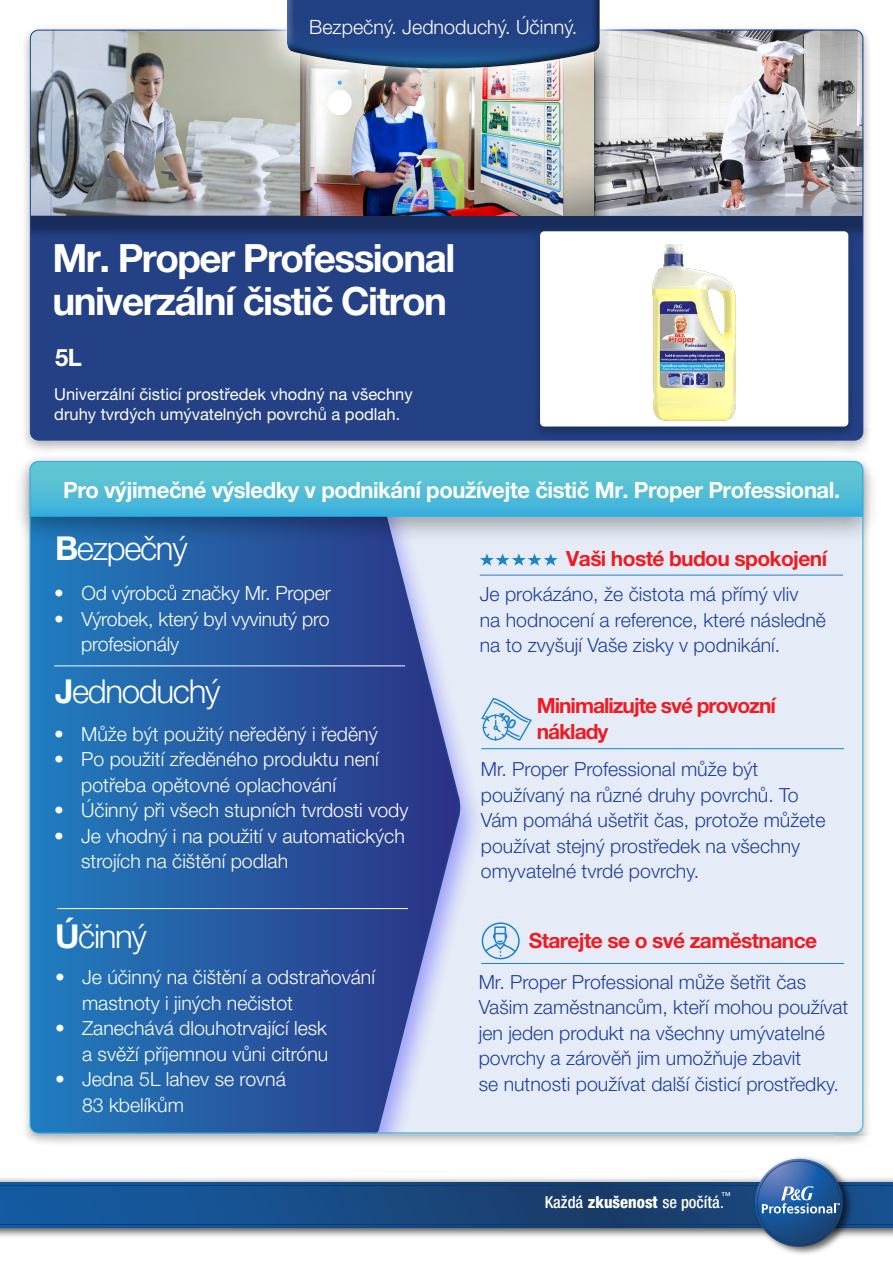
<style>
.page{position:relative;width:893px;height:1263px;background:#fff}
.page>*{position:absolute;margin:0;border:0;box-sizing:border-box;transform-origin:0 0}
.t1{font:700 39px/43.2px "Helvetica Neue LT Pro";letter-spacing:-.04em;color:#fff}
.t2{font:300 33px "Helvetica Neue LT Pro";letter-spacing:-.04em;color:#fff}
.t3{font:700 24px "Helvetica Neue LT Pro";color:#fff}
.t4{font:700 22.5px "Helvetica Neue LT Pro";letter-spacing:-.02em;color:#fff}
.t5{font:700 21px "Helvetica Neue LT Pro";letter-spacing:-.03em;color:#ed1d24}
.t6{font:700 21px/25.2px "Helvetica Neue LT Pro";letter-spacing:-.05em;color:#ed1d24}
.t7{font:300 19.65px "Helvetica Neue LT Pro";color:#fff}
.t8{font:300 19.5px/25.5px "Helvetica Neue LT Pro";color:#20419b}
.t9{font:300 19.5px/25.5px "Helvetica Neue LT Pro";color:#fff}
.t10{font:16.5px/19.8px "Helvetica Neue LT Pro";color:#fff}
.t11{font:500 condensed 16.5px "Helvetica Neue LT Pro";color:#fff}
.t12{font:9.6px "Helvetica Neue LT Pro";color:#fff}
.s1{font-weight:700}
.s2{font-weight:800}
.s3{font-weight:400;font-stretch:normal}
</style>
<div class="page">
<div style="left:20px;top:25px;width:853px;height:429px;background:#000;opacity:.3"></div>
<div style="left:30px;top:30px;width:833px;height:410px;background:#234184;border-radius:8px"></div>
<div style="left:30px;top:30px;width:833px;height:210px;background:#000;opacity:.31"></div>
<img style="left:30px;top:30px;width:564px;height:186px">
<svg style="left:610px;top:30px;width:253px;height:186px;background:#b2b1b5"></svg>
<svg style="left:301px;top:99px;width:15px;height:117px;background:#a09592"></svg>
<svg style="left:594px;top:99px;width:16px;height:117px;background:#96989b"></svg>
<img style="left:255px;top:25px;width:377px;height:74px">
<div style="left:280px;top:0;width:330px;height:69px;background:#000;opacity:.75"></div>
<div style="left:531px;top:226px;width:327px;height:214px;background:#000;opacity:.3"></div>
<div style="left:540px;top:231px;width:308px;height:195px;background:#fff;border-radius:4px"></div>
<svg style="left:0;top:1182px;width:893px;height:46px;background:#174a83"></svg>
<hr style="left:0;top:1185px;width:893px;height:1px;background:#003e7e">
<hr style="left:0;top:1224px;width:893px;height:1px;background:#003e7e">
<img style="left:751px;top:1157px;width:106px;height:97px">
<svg style="left:755px;top:1159px;width:88px;height:88px;background:#295995"></svg>
<svg style="left:762px;top:1185px;width:78px;height:28px;background:#517fb4"></svg>
<img style="left:652px;top:244px;width:84px;height:176px">
<div style="left:20px;top:456px;width:853px;height:691px;background:#000;opacity:.3"></div>
<div style="left:30px;top:461px;width:833px;height:672px;background:#e6ecf7;border-radius:9px"></div>
<div style="left:30px;top:471px;width:456px;height:662px;background:#3b35ff;opacity:.44"></div>
<svg style="left:30px;top:544px;width:432px;height:589px;background:#36a"></svg>
<div style="left:11px;top:451px;width:871px;height:93px;background:#000;opacity:.3"></div>
<svg style="left:30px;top:461px;width:833px;height:56px;background:#50bcd6"></svg>
<hr style="left:480px;top:575px;width:363px;height:1px;background:#1c83c6">
<svg style="left:480px;top:553px;width:78px;height:13px"></svg>
<hr style="left:481px;top:748px;width:363px;height:1px;background:#1c83c6">
<hr style="left:481px;top:963px;width:363px;height:1px;background:#1c83c6">
<svg style="left:482px;top:923px;width:35px;height:35px"></svg>
<div style="left:482px;top:922px;width:38px;height:37px;border:2px solid #1c83c6;border-radius:50%"></div>
<hr style="left:57px;top:908px;width:351px;height:1px;background:#fff">
<hr style="left:54px;top:665px;width:351px;height:1px;background:#fff">
<svg style="left:480px;top:697px;width:52px;height:45px"></svg>
<p class="t7" style="left:309px;top:15px;width:270px">Bezpečný. Jednoduchý. Účinný.</p>
<h1 class="t1" style="left:52px;top:235px;width:404px">Mr. Proper Professional univerzální čistič Citron</h1>
<p class="t3" style="left:55px;top:342px;width:28px">5L</p>
<p class="t10" style="left:54px;top:384px;width:360px">Univerzální čisticí prostředek vhodný na všechny druhy tvrdých umývatelných povrchů a podlah.</p>
<p class="t4" style="left:63px;top:476px;width:778px">Pro výjimečné výsledky v podnikání používejte čistič Mr. Proper Professional.</p>
<h2 class="t2" style="left:55px;top:528px;width:134px"><span class="s1">B</span>ezpečný</h2>
<p class="t9" style="left:54px;top:580px;width:278px">• Od výrobců značky Mr. Proper</p>
<p class="t9" style="left:81px;top:605px;width:250px;text-indent:-27px">• Výrobek, který byl vyvinutý pro profesionály</p>
<h2 class="t2" style="left:55px;top:671px;width:167px"><span class="s1">J</span>ednoduchý</h2>
<p class="t9" style="left:54px;top:721px;width:325px">• Může být použitý neředěný i ředěný</p>
<p class="t9" style="left:81px;top:746px;width:299px;text-indent:-27px">• Po použití zředěného produktu není potřeba opětovné oplachování</p>
<p class="t9" style="left:54px;top:797px;width:356px">• Účinný při všech stupních tvrdosti vody</p>
<p class="t9" style="left:81px;top:823px;width:325px;text-indent:-27px">• Je vhodný i na použití v automatických strojích na čištění podlah</p>
<h2 class="t2" style="left:55px;top:916px;width:93px"><span class="s1">Ú</span>činný</h2>
<p class="t9" style="left:82px;top:964px;width:294px;text-indent:-27px">• Je účinný na čištění a odstraňování mastnoty i jiných nečistot</p>
<p class="t9" style="left:55px;top:1015px;width:275px;text-align:right">• Zanechává dlouhotrvající lesk a svěží příjemnou vůni citrónu</p>
<p class="t9" style="left:82px;top:1066px;width:205px;text-indent:-27px">• Jedna 5L lahev se rovná<br>83 kbelíkům</p>
<p class="t5" style="left:566px;top:545px;width:262px">Vaši hosté budou spokojení</p>
<p class="t8" style="left:480px;top:581px;width:348px">Je prokázáno, že čistota má přímý vliv<br>na hodnocení a reference, které následně na to zvyšují Vaše zisky v podnikání.</p>
<p class="t6" style="left:537px;top:693px;width:240px">Minimalizujte své provozní náklady</p>
<p class="t8" style="left:481px;top:756px;width:346px">Mr. Proper Professional může být používaný na různé druhy povrchů. To Vám pomáhá ušetřit čas, protože můžete používat stejný prostředek na všechny omyvatelné tvrdé povrchy.</p>
<p class="t5" style="left:529px;top:927px;width:290px">Starejte se o své zaměstnance</p>
<p class="t8" style="left:479px;top:969px;width:371px">Mr. Proper Professional může šetřit čas Vašim zaměstnancům, kteří mohou používat jen jeden produkt na všechny umývatelné povrchy a zárověň jim umožňuje zbavit<br>se nutnosti používat další čisticí prostředky.</p>
<p class="t12" style="left:721px;top:1190px;width:11px">™</p>
<p class="t11" style="left:545px;top:1192px;width:181px">Každá <span class="s2">zkušenost</span> se počítá<span class="s3">.</span></p>
</div>
